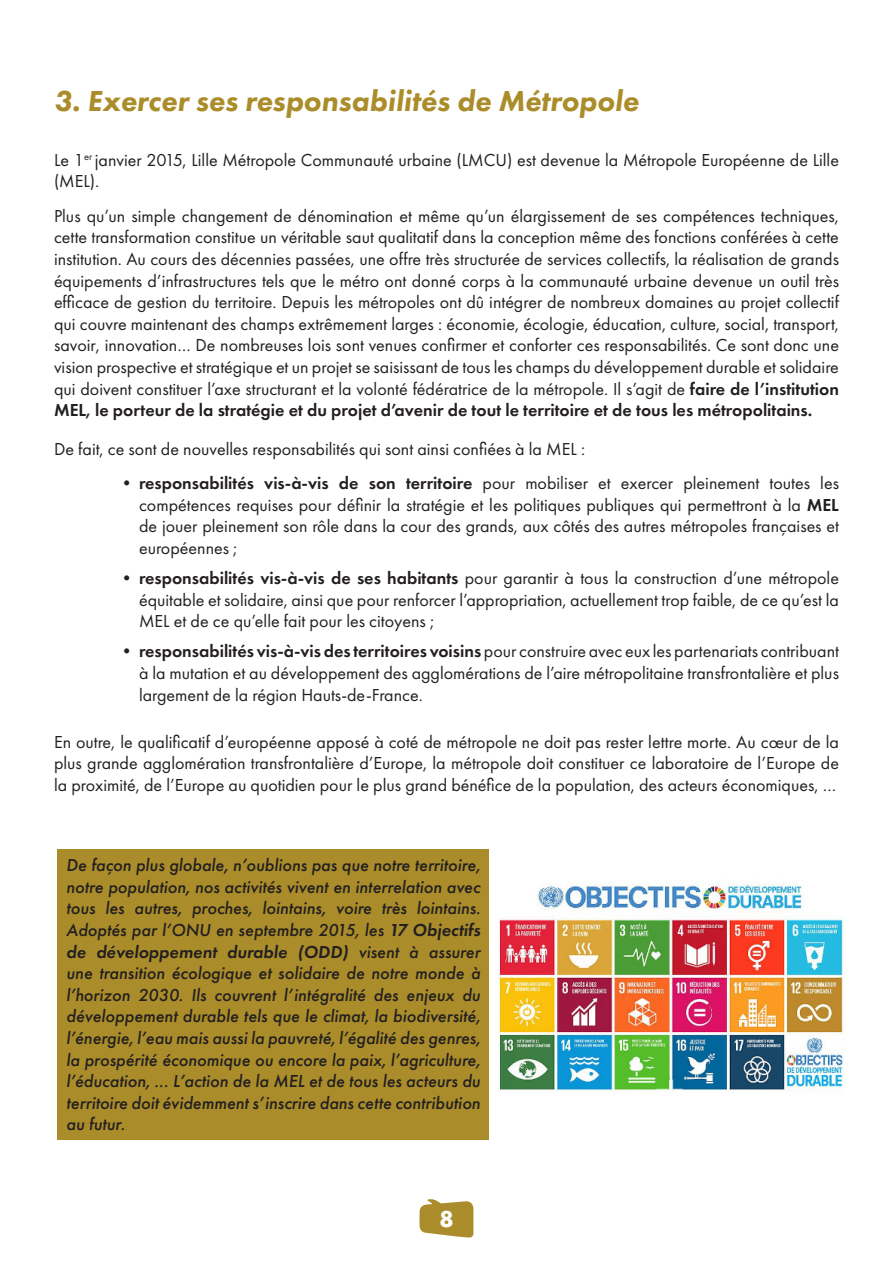
<style>
.page{position:relative;width:893px;height:1263px;background:#fff}
.page>*{position:absolute;margin:0;border:0;box-sizing:border-box;transform-origin:0 0}
.t1{font:italic 800 30px "Futura PT";color:#aa8d2a}
.t2{font:700 21px "Futura";color:#fff}
.t3{font:18px/21.6px "Futura PT";color:#231f20;text-align:justify}
.t4{font:italic 500 18px/21.6px "Futura PT";color:#231f20;text-align:justify}
.s1{font-weight:600}
</style>
<div class="page">
<svg style="left:419px;top:1199px;width:54px;height:39px;background:#b9a150"></svg>
<div style="left:58px;top:849px;width:431px;height:290px;background:#aa8d2a"></div>
<img style="left:497px;top:882px;width:346px;height:209px">
<p class="t1" style="left:54px;top:82px;width:586px">3. Exercer ses responsabilités de Métropole</p>
<p class="t3" style="left:54px;top:149px;width:786px">Le 1<sup>er</sup> janvier 2015, Lille Métropole Communauté urbaine (LMCU) est devenue la Métropole Européenne de Lille (MEL).</p>
<p class="t3" style="left:54px;top:205px;width:786px">Plus qu’un simple changement de dénomination et même qu’un élargissement de ses compétences techniques, cette transformation constitue un véritable saut qualitatif dans la conception même des fonctions conférées à cette institution. Au cours des décennies passées, une offre très structurée de services collectifs, la réalisation de grands équipements d’infrastructures tels que le métro ont donné corps à la communauté urbaine devenue un outil très efficace de gestion du territoire. Depuis les métropoles ont dû intégrer de nombreux domaines au projet collectif qui couvre maintenant des champs extrêmement larges : économie, écologie, éducation, culture, social, transport, savoir, innovation… De nombreuses lois sont venues confirmer et conforter ces responsabilités. Ce sont donc une vision prospective et stratégique et un projet se saisissant de tous les champs du développement durable et solidaire qui doivent constituer l’axe structurant et la volonté fédératrice de la métropole. Il s’agit de <span class="s1">faire de l’institution MEL, le porteur de la stratégie et du projet d’avenir de tout le territoire et de tous les métropolitains.</span></p>
<p class="t3" style="left:54px;top:438px;width:533px">De fait, ce sont de nouvelles responsabilités qui sont ainsi confiées à la MEL :</p>
<p class="t3" style="left:139px;top:472px;width:701px;text-indent:-21px">• <span class="s1">responsabilités vis-à-vis de son territoire</span> pour mobiliser et exercer pleinement toutes les compétences requises pour définir la stratégie et les politiques publiques qui permettront à la <span class="s1">MEL </span>de jouer pleinement son rôle dans la cour des grands, aux côtés des autres métropoles françaises et européennes ;</p>
<p class="t3" style="left:139px;top:567px;width:701px;text-indent:-21px">• <span class="s1">responsabilités vis-à-vis de ses habitants</span> pour garantir à tous la construction d’une métropole équitable et solidaire, ainsi que pour renforcer l’appropriation, actuellement trop faible, de ce qu’est la MEL et de ce qu’elle fait pour les citoyens ;</p>
<p class="t3" style="left:139px;top:640px;width:701px;text-indent:-21px">• <span class="s1">responsabilités vis-à-vis des territoires voisins</span> pour construire avec eux les partenariats contribuant à la mutation et au développement des agglomérations de l’aire métropolitaine transfrontalière et plus largement de la région Hauts-de-France.</p>
<p class="t3" style="left:54px;top:731px;width:786px">En outre, le qualificatif d’européenne apposé à coté de métropole ne doit pas rester lettre morte. Au cœur de la plus grande agglomération transfrontalière d’Europe, la métropole doit constituer ce laboratoire de l’Europe de la proximité, de l’Europe au quotidien pour le plus grand bénéfice de la population, des acteurs économiques, …</p>
<p class="t4" style="left:66px;top:854px;width:416px">De façon plus globale, n’oublions pas que notre territoire, notre population, nos activités vivent en interrelation avec tous les autres, proches, lointains, voire très lointains.<br>Adoptés par l’ONU en septembre 2015, les <span class="s1">17 Objectifs de développement durable (ODD)</span> visent à assurer une transition écologique et solidaire de notre monde à l’horizon 2030. Ils couvrent l’intégralité des enjeux du développement durable tels que le climat, la biodiversité, l’énergie, l’eau mais aussi la pauvreté, l’égalité des genres, la prospérité économique ou encore la paix, l’agriculture, l’éducation, ... L’action de la MEL et de tous les acteurs du territoire doit évidemment s’inscrire dans cette contribution au futur.</p>
<p class="t2" style="left:439px;top:1204px;width:16px">8</p>
</div>
